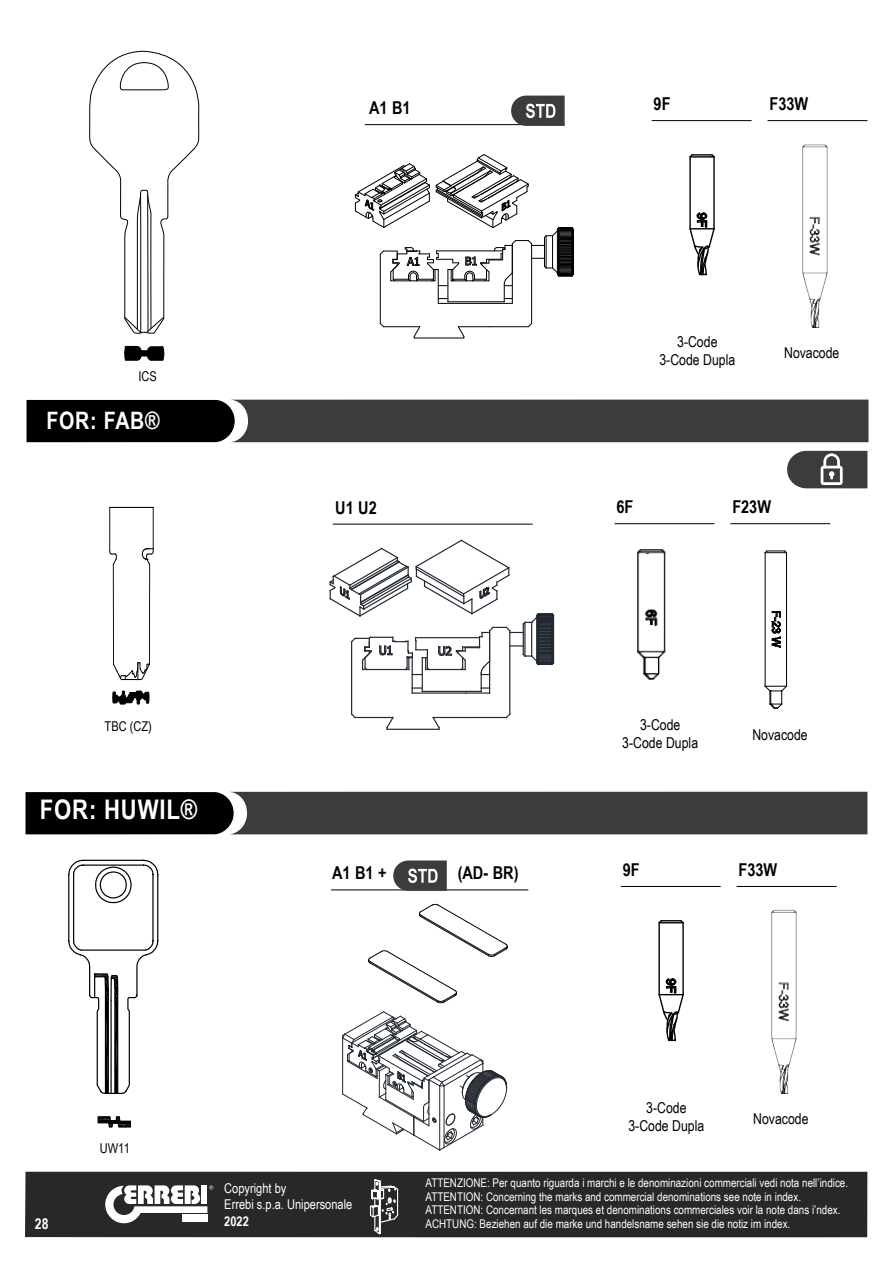
<style>
.page{position:relative;width:893px;height:1263px;background:#fff}
.page>*{position:absolute;margin:0;border:0;box-sizing:border-box;transform-origin:0 0}
.t1{font:700 27px "Arial Narrow";letter-spacing:.03em;color:#fff}
.t2{font:700 24px "Arial Narrow";letter-spacing:.03em;color:#fff}
.t3{font:700 17.7px "Arial Narrow";color:#000}
.t4{font:15px/18px "Arial Narrow";color:#000;text-align:center}
.t5{font:700 15px "Arial Narrow";color:#fff}
.t6{font:13.5px/16.5px "Arial Narrow";color:#fff}
.t7{font:13.5px "Arial Narrow";color:#000}
.t8{font:700 13.5px "Arial Narrow";color:#fff}
.t9{font:12px/13.5px "Arial Narrow";color:#fff}
</style>
<div class="page">
<div style="left:25px;top:1171px;width:842px;height:66px;background:#282827"></div>
<svg style="left:369px;top:1178px;width:30px;height:58px"></svg>
<svg style="left:105px;top:1185px;width:108px;height:38px"></svg>
<svg style="left:27px;top:400px;width:841px;height:42px;background:#30302f"></svg>
<svg style="left:26px;top:792px;width:841px;height:42px;background:#303030"></svg>
<hr style="left:110px;top:507px;width:43px;height:1px;background:#000">
<hr style="left:109px;top:507px;width:1px;height:45px;background:#000">
<hr style="left:153px;top:507px;width:1px;height:42px;background:#000">
<svg style="left:109px;top:548px;width:45px;height:133px"></svg>
<svg style="left:112px;top:691px;width:37px;height:13px"></svg>
<hr style="left:333px;top:524px;width:200px;height:1px;background:#000">
<hr style="left:351px;top:642px;width:1px;height:72px;background:#212830">
<svg style="left:351px;top:712px;width:6px;height:7px"></svg>
<hr style="left:355px;top:717px;width:38px;height:1px;background:#212830">
<hr style="left:387px;top:729px;width:52px;height:1px;background:#212830">
<hr style="left:433px;top:717px;width:33px;height:1px;background:#212830">
<hr style="left:412px;top:692px;width:54px;height:2px;background:#212830">
<hr style="left:412px;top:658px;width:1px;height:35px;background:#212830">
<svg style="left:385px;top:716px;width:10px;height:13px"></svg>
<svg style="left:432px;top:716px;width:9px;height:13px"></svg>
<svg style="left:505px;top:712px;width:6px;height:7px"></svg>
<hr style="left:509px;top:631px;width:1px;height:83px;background:#212830">
<hr style="left:466px;top:717px;width:40px;height:1px;background:#212830">
<hr style="left:489px;top:631px;width:1px;height:62px;background:#212830">
<hr style="left:466px;top:692px;width:24px;height:2px;background:#212830">
<hr style="left:422px;top:691px;width:59px;height:1px;background:#212830">
<svg style="left:329px;top:539px;width:226px;height:152px"></svg>
<hr style="left:614px;top:523px;width:100px;height:1px;background:#000">
<hr style="left:730px;top:523px;width:100px;height:1px;background:#000">
<hr style="left:786px;top:553px;width:1px;height:133px;background:#000">
<hr style="left:765px;top:553px;width:1px;height:133px;background:#000">
<svg style="left:764px;top:685px;width:23px;height:24px"></svg>
<svg style="left:764px;top:550px;width:23px;height:4px"></svg>
<svg style="left:771px;top:611px;width:10px;height:37px"></svg>
<hr style="left:331px;top:889px;width:197px;height:1px;background:#000">
<svg style="left:342px;top:1011px;width:165px;height:140px"></svg>
<svg style="left:368px;top:903px;width:140px;height:100px"></svg>
<hr style="left:621px;top:886px;width:100px;height:1px;background:#000">
<hr style="left:652px;top:120px;width:100px;height:1px;background:#000">
<hr style="left:737px;top:886px;width:99px;height:1px;background:#000">
<hr style="left:767px;top:120px;width:100px;height:1px;background:#000">
<svg style="left:658px;top:920px;width:26px;height:4px"></svg>
<hr style="left:682px;top:923px;width:2px;height:72px;background:#000">
<hr style="left:658px;top:923px;width:2px;height:72px;background:#000">
<svg style="left:658px;top:932px;width:26px;height:110px"></svg>
<hr style="left:692px;top:154px;width:20px;height:2px;background:#000">
<hr style="left:690px;top:156px;width:24px;height:2px;background:#000">
<svg style="left:710px;top:154px;width:5px;height:4px"></svg>
<svg style="left:689px;top:154px;width:5px;height:4px"></svg>
<hr style="left:713px;top:157px;width:2px;height:72px;background:#000">
<hr style="left:689px;top:157px;width:2px;height:72px;background:#000">
<svg style="left:689px;top:166px;width:26px;height:110px"></svg>
<img style="left:771px;top:909px;width:25px;height:184px">
<div style="left:777px;top:923px;width:15px;height:52px;background:#fff"></div>
<img style="left:802px;top:144px;width:25px;height:183px">
<div style="left:808px;top:158px;width:15px;height:52px;background:#fff"></div>
<hr style="left:380px;top:254px;width:1px;height:69px;background:#000">
<hr style="left:383px;top:326px;width:37px;height:1px;background:#000">
<hr style="left:414px;top:338px;width:50px;height:1px;background:#000">
<hr style="left:458px;top:326px;width:32px;height:1px;background:#000">
<svg style="left:413px;top:326px;width:8px;height:12px"></svg>
<svg style="left:458px;top:326px;width:7px;height:12px"></svg>
<hr style="left:531px;top:244px;width:1px;height:79px;background:#000">
<hr style="left:490px;top:326px;width:38px;height:1px;background:#000">
<svg style="left:355px;top:154px;width:219px;height:150px"></svg>
<hr style="left:365px;top:124px;width:200px;height:1px;background:#000">
<svg style="left:89px;top:51px;width:110px;height:283px"></svg>
<svg style="left:124px;top:346px;width:41px;height:15px"></svg>
<img style="left:638px;top:550px;width:28px;height:130px">
<div style="left:643px;top:554px;width:17px;height:49px;background:#fff"></div>
<svg style="left:511px;top:96px;width:54px;height:30px;background:#5f5f5e"></svg>
<svg style="left:393px;top:860px;width:54px;height:31px;background:#616161"></svg>
<svg style="left:787px;top:451px;width:80px;height:37px;background:#595958"></svg>
<svg style="left:97px;top:1116px;width:34px;height:12px"></svg>
<svg style="left:68px;top:859px;width:91px;height:235px"></svg>
<div style="left:81px;top:904px;width:65px;height:31px;background:#fff"></div>
<div style="left:691px;top:160px;width:20px;height:51px;background:#fff"></div>
<div style="left:804px;top:162px;width:20px;height:46px;background:#fff"></div>
<div style="left:664px;top:928px;width:16px;height:49px;background:#fff"></div>
<div style="left:775px;top:926px;width:15px;height:51px;background:#fff"></div>
<h3 class="t3" style="left:369px;top:95px;width:43px">A1 B1</h3>
<h3 class="t3" style="left:654px;top:90px;width:18px">9F</h3>
<h3 class="t3" style="left:769px;top:90px;width:40px">F33W</h3>
<p class="t7" style="left:138px;top:366px;width:20px">ICS</p>
<h2 class="t2" style="left:47px;top:402px;width:115px">FOR: FAB®</h2>
<p class="t7" style="left:105px;top:716px;width:49px">TBC (CZ)</p>
<h1 class="t1" style="left:40px;top:789px;width:159px">FOR: HUWIL®</h1>
<p class="t4" style="left:659px;top:333px;width:77px">3-Code<br>3-Code Dupla</p>
<p class="t4" style="left:784px;top:343px;width:57px">Novacode</p>
<h3 class="t3" style="left:335px;top:494px;width:43px">U1 U2</h3>
<h3 class="t3" style="left:616px;top:493px;width:18px">6F</h3>
<h3 class="t3" style="left:732px;top:493px;width:40px">F23W</h3>
<p class="t4" style="left:622px;top:715px;width:77px">3-Code<br>3-Code Dupla</p>
<p class="t4" style="left:752px;top:725px;width:57px">Novacode</p>
<h3 class="t3" style="left:332px;top:859px;width:56px">A1 B1 +</h3>
<h3 class="t3" style="left:458px;top:859px;width:62px">(AD- BR)</h3>
<h3 class="t3" style="left:623px;top:856px;width:18px">9F</h3>
<h3 class="t3" style="left:739px;top:856px;width:40px">F33W</h3>
<p class="t5" style="left:35px;top:1212px;width:15px">28</p>
<p class="t7" style="left:100px;top:1138px;width:31px">UW11</p>
<p class="t6" style="left:224px;top:1179px;width:129px">Copyright by<br>Errebi s.p.a. Unipersonale</p>
<p class="t8" style="left:224px;top:1210px;width:26px">2022</p>
<p class="t4" style="left:628px;top:1098px;width:77px">3-Code<br>3-Code Dupla</p>
<p class="t4" style="left:753px;top:1109px;width:57px">Novacode</p>
<p class="t9" style="left:425px;top:1176px;width:424px">ATTENZIONE: Per quanto riguarda i marchi e le denominazioni commerciali vedi nota nell’indice.<br>ATTENTION: Concerning the marks and commercial denominations see note in index.<br>ATTENTION: Concernant les marques et denominations commerciales voir la note dans i’ndex.<br>ACHTUNG: Beziehen auf die marke und handelsname sehen sie die notiz im index.</p>
</div>
